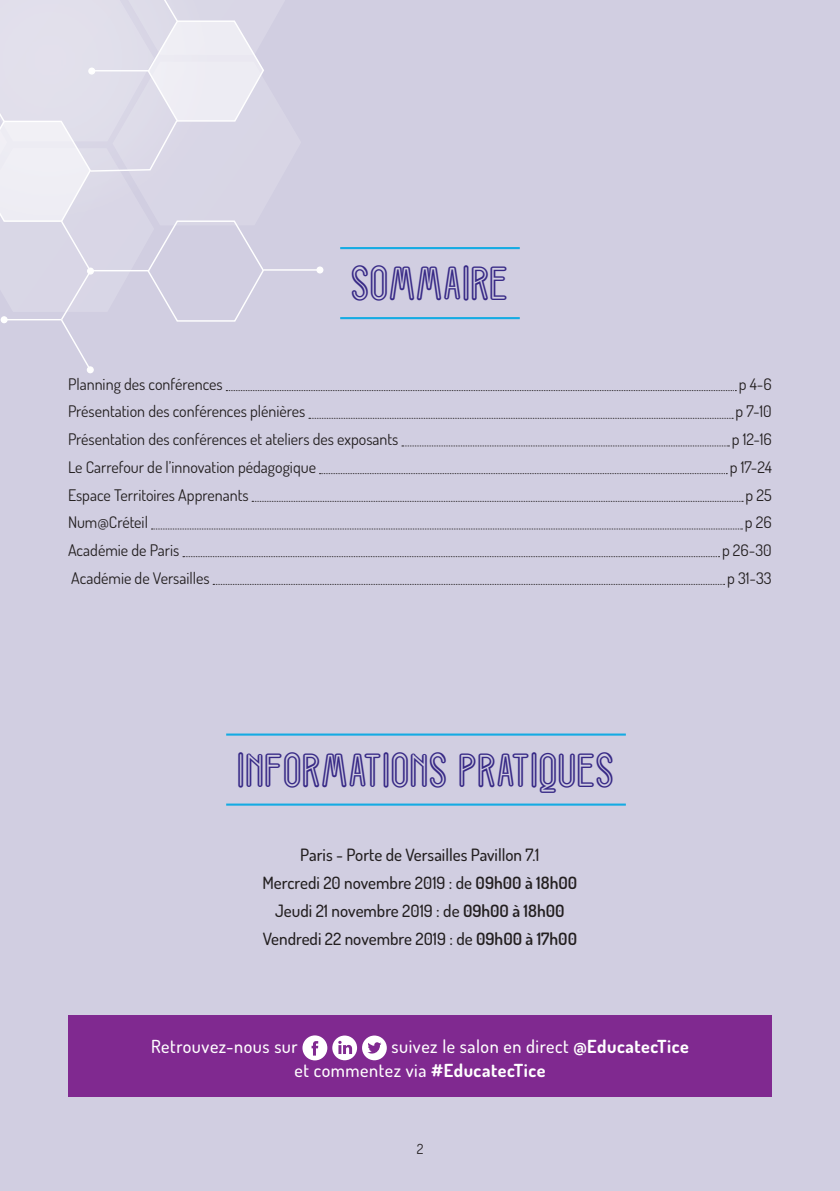
<style>
.page{position:relative;width:840px;height:1191px;background:#fff}
.page>*{position:absolute;margin:0;border:0;box-sizing:border-box;transform-origin:0 0}
.TITRES_1{font:42px "Lorem Ipsum";letter-spacing:.03em;color:#372986}
.TEXTE_BLANC{font:500 18px "Dosis";letter-spacing:.03em;color:#fff}
.SOMMAIRE_Horaires{font:500 17px "Dosis";color:#231f20}
.SOMMAIRE{font:16px "Dosis";color:#231f20}
.t1{font:14px "Dosis";color:#231f20}
.s1{font-weight:600}
.s2{font-weight:700}
</style>
<div class="page">
<div style="left:0;top:0;width:839px;height:1191px;background:#d1cee1"></div>
<hr style="left:263px;top:269px;width:57px;height:2px;background:#fff">
<div style="left:316px;top:266px;width:7px;height:7px;border:1px solid #fff;border-radius:50%"></div>
<svg style="left:0;top:0;width:301px;height:373px"></svg>
<hr style="left:226px;top:803px;width:399px;height:2px;background:#14abe3">
<hr style="left:226px;top:733px;width:399px;height:2px;background:#14abe3">
<hr style="left:340px;top:317px;width:179px;height:2px;background:#14abe3">
<hr style="left:340px;top:247px;width:179px;height:2px;background:#14abe3">
<svg style="left:226px;top:390px;width:510px;height:1px"></svg>
<svg style="left:309px;top:418px;width:423px;height:1px"></svg>
<svg style="left:401px;top:445px;width:328px;height:1px"></svg>
<svg style="left:319px;top:473px;width:407px;height:1px"></svg>
<svg style="left:252px;top:501px;width:490px;height:1px"></svg>
<svg style="left:151px;top:528px;width:591px;height:1px"></svg>
<svg style="left:183px;top:556px;width:536px;height:1px"></svg>
<svg style="left:213px;top:584px;width:511px;height:1px"></svg>
<div style="left:68px;top:1015px;width:703px;height:81px;background:#802990"></div>
<svg style="left:302px;top:1035px;width:84px;height:25px"></svg>
<p class="TITRES_1" style="left:351px;top:259px;width:158px">SOMMAIRE</p>
<p class="SOMMAIRE" style="left:68px;top:373px;width:156px">Planning des conférences</p>
<p class="SOMMAIRE" style="left:738px;top:373px;width:34px">p 4-6</p>
<p class="SOMMAIRE" style="left:68px;top:401px;width:239px">Présentation des conférences plénières</p>
<p class="SOMMAIRE" style="left:735px;top:401px;width:38px">p 7-10</p>
<p class="SOMMAIRE" style="left:68px;top:429px;width:332px">Présentation des conférences et ateliers des exposants</p>
<p class="SOMMAIRE" style="left:731px;top:429px;width:41px">p 12-16</p>
<p class="SOMMAIRE" style="left:68px;top:456px;width:249px">Le Carrefour de l’innovation pédagogique</p>
<p class="SOMMAIRE" style="left:729px;top:456px;width:43px">p 17-24</p>
<p class="SOMMAIRE" style="left:68px;top:484px;width:182px">Espace Territoires Apprenants</p>
<p class="SOMMAIRE" style="left:745px;top:484px;width:28px">p 25</p>
<p class="SOMMAIRE" style="left:68px;top:512px;width:81px">Num@Créteil</p>
<p class="SOMMAIRE" style="left:744px;top:512px;width:28px">p 26</p>
<p class="SOMMAIRE" style="left:68px;top:539px;width:113px">Académie de Paris</p>
<p class="SOMMAIRE" style="left:721px;top:539px;width:51px">p 26-30</p>
<p class="SOMMAIRE" style="left:71px;top:567px;width:140px">Académie de Versailles</p>
<p class="SOMMAIRE" style="left:726px;top:567px;width:46px">p 31-33</p>
<p class="TITRES_1" style="left:237px;top:745px;width:377px">INFORMATIONS PRATIQUES</p>
<p class="SOMMAIRE_Horaires" style="left:300px;top:843px;width:240px">Paris - Porte de Versailles Pavillon 7.1</p>
<p class="SOMMAIRE_Horaires" style="left:262px;top:871px;width:316px">Mercredi 20 novembre 2019 : de <span class="s1">09h00 à 18h00</span></p>
<p class="SOMMAIRE_Horaires" style="left:275px;top:899px;width:290px">Jeudi 21 novembre 2019 : de <span class="s1">09h00 à 18h00</span></p>
<p class="SOMMAIRE_Horaires" style="left:262px;top:927px;width:315px">Vendredi 22 novembre 2019 : de <span class="s1">09h00 à 17h00</span></p>
<p class="TEXTE_BLANC" style="left:151px;top:1034px;width:148px">Retrouvez-nous sur</p>
<p class="TEXTE_BLANC" style="left:391px;top:1034px;width:299px">suivez le salon en direct <span class="s2">@EducatecTice</span></p>
<p class="TEXTE_BLANC" style="left:294px;top:1058px;width:252px">et commentez via <span class="s2">#EducatecTice</span></p>
<p class="t1" style="left:416px;top:1140px;width:8px">2</p>
</div>
